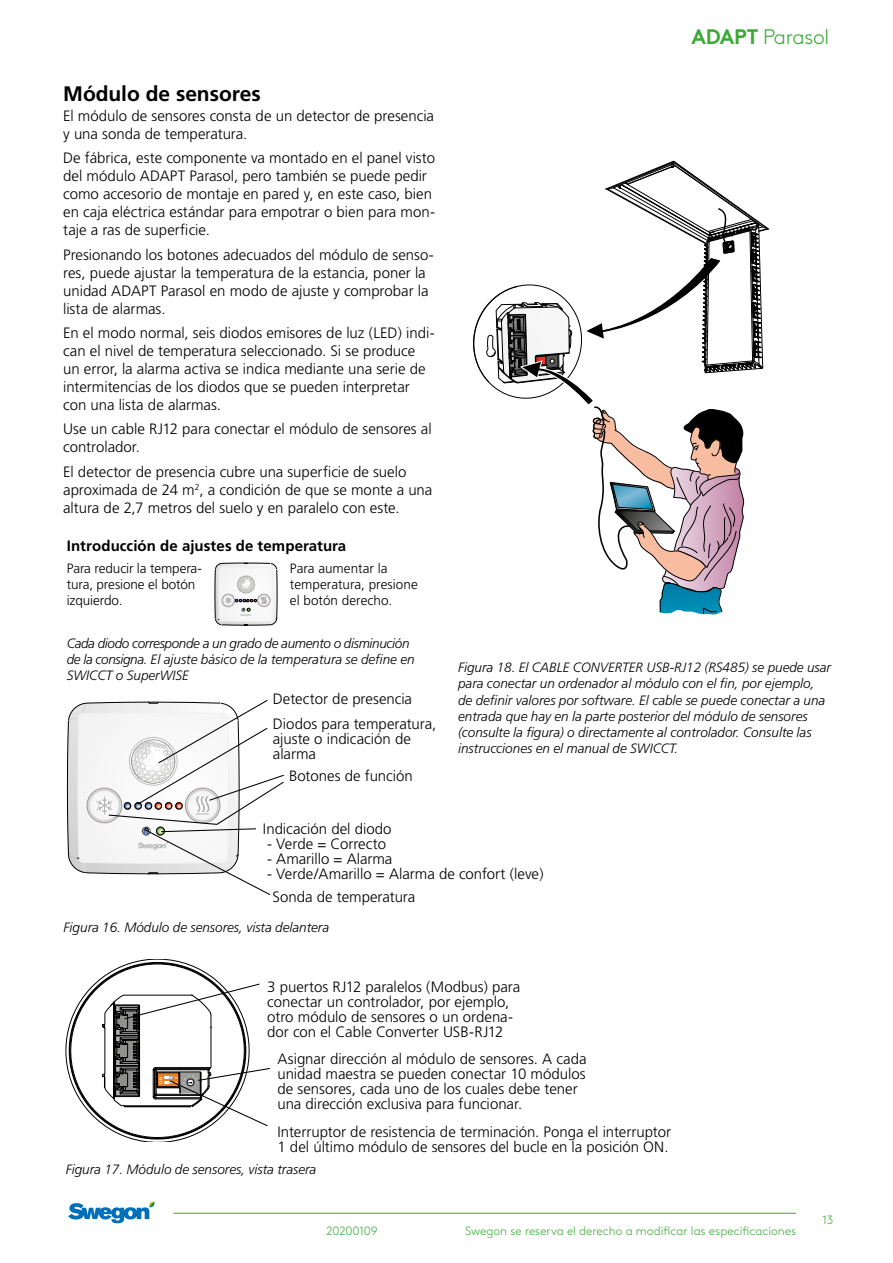
<style>
.page{position:relative;width:893px;height:1263px;background:#fff}
.page>*{position:absolute;margin:0;border:0;box-sizing:border-box;transform-origin:0 0}
.t1{font:700 21px "Frutiger";color:#000}
.t2{font:300 21px "Swegon Brown";letter-spacing:-.015em;color:#3aaa35}
.t3{font:300 15px/18px "Frutiger";color:#000}
.t4{font:700 15px "Frutiger";letter-spacing:.005em;color:#000}
.t5{font:italic 300 13.5px/16.2px "Frutiger";color:#000}
.t6{font:italic 300 13.5px/16.2px "Frutiger";letter-spacing:-.025em;color:#000}
.t7{font:300 13.5px/16.2px "Frutiger";letter-spacing:-.005em;color:#000}
.t8{font:300 12px "Swegon Brown";color:#3aaa35}
.t9{font:4.5px "Frutiger";color:#fff}
.s1{font-weight:700}
</style>
<div class="page">
<svg style="left:66px;top:959px;width:204px;height:182px"></svg>
<svg style="left:473px;top:270px;width:291px;height:345px"></svg>
<svg style="left:605px;top:160px;width:165px;height:110px"></svg>
<svg style="left:67px;top:699px;width:217px;height:196px"></svg>
<svg style="left:215px;top:563px;width:62px;height:63px"></svg>
<hr style="left:173px;top:1213px;width:623px;height:1px;background:#3aaa35">
<svg style="left:68px;top:1201px;width:87px;height:22px"></svg>
<h1 class="t1" style="left:63px;top:81px;width:199px">Módulo de sensores</h1>
<p class="t3" style="left:63px;top:107px;width:372px">El módulo de sensores consta de un detector de presencia y una sonda de temperatura.</p>
<p class="t3" style="left:63px;top:149px;width:373px">De fábrica, este componente va montado en el panel visto del módulo ADAPT Parasol, pero también se puede pedir como accesorio de montaje en pared y, en este caso, bien en caja eléctrica estándar para empotrar o bien para mon&shy;taje a ras de superficie.</p>
<p class="t3" style="left:63px;top:246px;width:372px">Presionando los botones adecuados del módulo de senso&shy;res, puede ajustar la temperatura de la estancia, poner la unidad ADAPT Parasol en modo de ajuste y comprobar la lista de alarmas.</p>
<p class="t3" style="left:63px;top:324px;width:373px">En el modo normal, seis diodos emisores de luz (LED) indi&shy;can el nivel de temperatura seleccionado. Si se produce un error, la alarma activa se indica mediante una serie de intermitencias de los diodos que se pueden interpretar con una lista de alarmas.</p>
<p class="t3" style="left:63px;top:420px;width:370px">Use un cable RJ12 para conectar el módulo de sensores al controlador.</p>
<p class="t3" style="left:63px;top:463px;width:371px">El detector de presencia cubre una superficie de suelo aproximada de 24 m<sup>2</sup>, a condición de que se monte a una altura de 2,7 metros del suelo y en paralelo con este.</p>
<p class="t4" style="left:67px;top:537px;width:281px">Introducción de ajustes de temperatura</p>
<p class="t7" style="left:67px;top:560px;width:137px">Para reducir la tempera&shy;tura, presione el botón izquierdo.</p>
<p class="t7" style="left:290px;top:560px;width:129px">Para aumentar la temperatura, presione el botón derecho.</p>
<p class="t6" style="left:67px;top:635px;width:349px">Cada diodo corresponde a un grado de aumento o disminución de la consigna. El ajuste básico de la temperatura se define en<br>SWICCT o SuperWISE</p>
<p class="t3" style="left:273px;top:687px;width:165px;line-height:24.6px">Detector de presencia<br>Diodos para temperatura,</p>
<p class="t3" style="left:273px;top:731px;width:140px;line-height:15px">ajuste o indicación de alarma</p>
<p class="t3" style="left:289px;top:767px;width:125px">Botones de función</p>
<h1 class="t2" style="left:691px;top:22px;width:139px"><span class="s1">ADAPT</span> Parasol</h1>
<p class="t5" style="left:458px;top:659px;width:374px">Figura 18. El CABLE CONVERTER USB-RJ12 (RS485) se puede usar para conectar un ordenador al módulo con el fin, por ejemplo, de definir valores por software. El cable se puede conectar a una entrada que hay en la parte posterior del módulo de sensores (consulte la figura) o directamente al controlador. Consulte las instrucciones en el manual de SWICCT.</p>
<p class="t3" style="left:263px;top:820px;width:130px">Indicación del diodo</p>
<p class="t3" style="left:267px;top:835px;width:120px">- Verde = Correcto</p>
<p class="t3" style="left:267px;top:850px;width:127px">- Amarillo = Alarma</p>
<p class="t3" style="left:273px;top:862px;width:272px;line-height:23.2px;text-indent:-5px">- Verde/Amarillo = Alarma de confort (leve)<br>Sonda de temperatura</p>
<p class="t5" style="left:64px;top:919px;width:267px">Figura 16. Módulo de sensores, vista delantera</p>
<p class="t9" style="left:158px;top:1083px;width:8px;rotate:-90deg">ON</p>
<p class="t9" style="left:174px;top:1084px;width:9px;rotate:-90deg">1 2</p>
<p class="t3" style="left:267px;top:979px;width:254px;line-height:15px">3 puertos RJ12 paralelos (Modbus) para conectar un controlador, por ejemplo, otro módulo de sensores o un ordena&shy;dor con el Cable Converter USB-RJ12</p>
<p class="t3" style="left:277px;top:1051px;width:311px;line-height:15px">Asignar dirección al módulo de sensores. A cada unidad maestra se pueden conectar 10 módulos de sensores, cada uno de los cuales debe tener una dirección exclusiva para funcionar.</p>
<p class="t3" style="left:277px;top:1124px;width:395px;line-height:15px">Interruptor de resistencia de terminación. Ponga el interruptor<br>1 del último módulo de sensores del bucle en la posición ON.</p>
<p class="t5" style="left:66px;top:1162px;width:252px">Figura 17. Módulo de sensores, vista trasera</p>
<p class="t8" style="left:326px;top:1221px;width:53px">20200109</p>
<p class="t8" style="left:465px;top:1221px;width:333px">Swegon se reserva el derecho a modificar las especificaciones</p>
<p class="t8" style="left:822px;top:1211px;width:13px">13</p>
</div>
